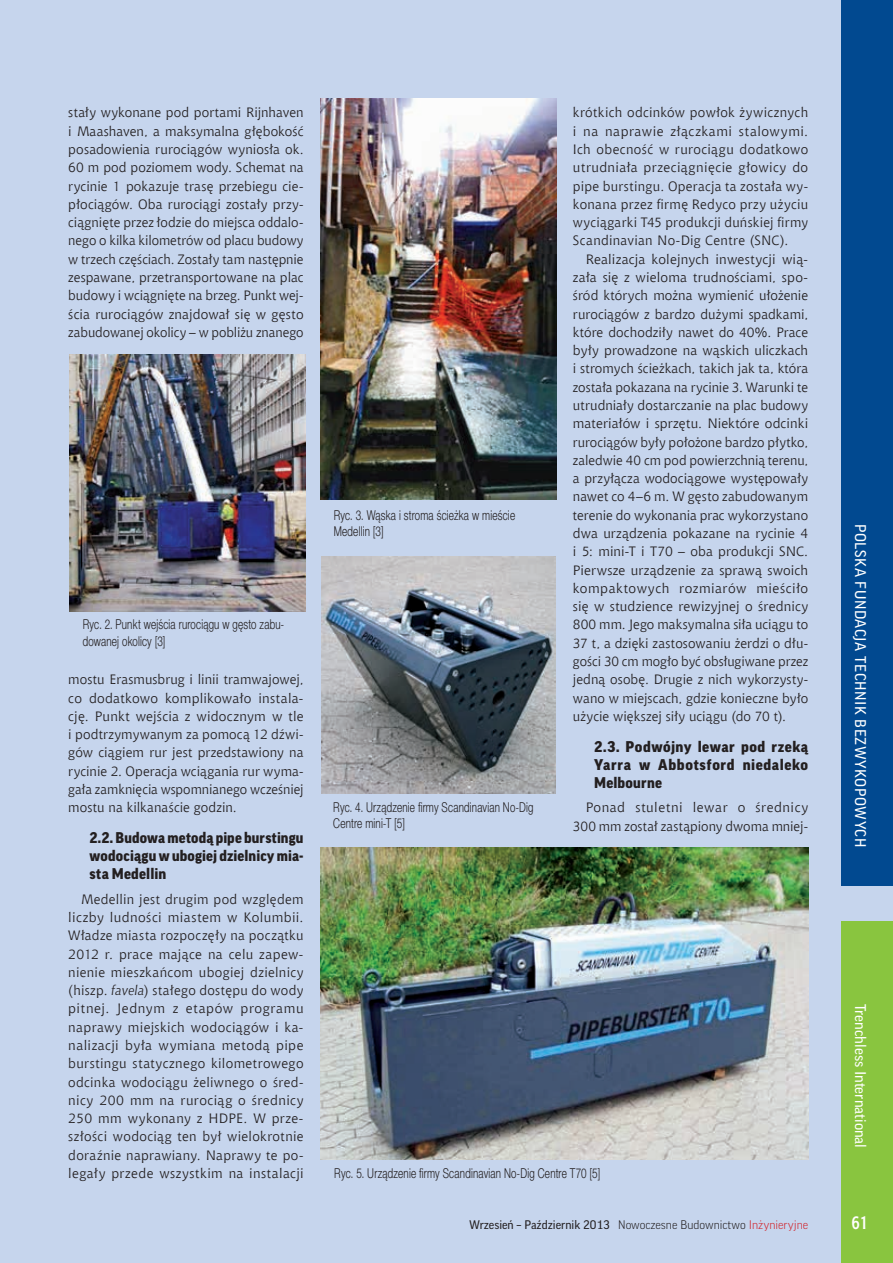
<style>
.page{position:relative;width:893px;height:1263px;background:#c6d5ed}
.page>*{position:absolute;margin:0;border:0;box-sizing:border-box;transform-origin:0 0}
.t1{font:700 18px "Aerton Cnd EFN";color:#fff}
.t2{font:900 15px/18px "Good Pro";letter-spacing:.015em;color:#231f20;text-align:justify}
.t3{font:15px "Good Pro";letter-spacing:.04em;color:#fff}
.t4{font:15px "Good Pro";color:#fff}
.t5{font:13.5px/18.3px "Chianti EU";letter-spacing:.015em;color:#231f20;text-align:justify}
.t6{font:13.5px/16.2px "Switzer Cnd EFN Light";letter-spacing:.015em;color:#231f20;scale:.9 1}
.t7{font:12px "Good Pro";color:#231f20}
.s1{font-style:italic}
.s2{font-weight:300}
.s3{font-weight:300;color:#d1232a}
</style>
<div class="page">
<div style="left:842px;top:0;width:51px;height:885px;background:#014990"></div>
<div style="left:842px;top:922px;width:51px;height:341px;background:#89c53f"></div>
<img style="left:320px;top:99px;width:236px;height:400px">
<img style="left:69px;top:354px;width:236px;height:257px">
<img style="left:322px;top:556px;width:234px;height:238px">
<img style="left:321px;top:847px;width:487px;height:313px">
<p class="t5" style="left:68px;top:103px;width:237px">stały wykonane pod portami Rijnhaven i Maashaven, a maksymalna głębokość posadowienia rurociągów wyniosła ok.<br>60 m pod poziomem wody. Schemat na rycinie 1 pokazuje trasę przebiegu cie&shy;płociągów. Oba rurociągi zostały przy&shy;ciągnięte przez łodzie do miejsca oddalo&shy;nego o kilka kilometrów od placu budowy w trzech częściach. Zostały tam następnie zespawane, przetransportowane na plac budowy i wciągnięte na brzeg. Punkt wej&shy;ścia rurociągów znajdował się w gęsto zabudowanej okolicy – w pobliżu znanego</p>
<p class="t6" style="left:83px;top:617px;width:225px">Ryc. 2. Punkt wejścia rurociągu w gęsto zabu&shy;dowanej okolicy [3]</p>
<p class="t5" style="left:68px;top:670px;width:237px">mostu Erasmusbrug i linii tramwajowej, co dodatkowo komplikowało instala&shy;cję. Punkt wejścia z widocznym w tle i podtrzymywanym za pomocą 12 dźwi&shy;gów ciągiem rur jest przedstawiony na rycinie 2. Operacja wciągania rur wyma&shy;gała zamknięcia wspomnianego wcześniej mostu na kilkanaście godzin.</p>
<p class="t2" style="left:90px;top:829px;width:216px">2.2. Budowa metodą pipe burstingu wodociągu w ubogiej dzielnicy mia&shy;sta Medellin</p>
<p class="t5" style="left:68px;top:890px;width:237px;text-indent:13px">Medellin jest drugim pod względem liczby ludności miastem w Kolumbii.<br>Władze miasta rozpoczęły na początku 2012 r. prace mające na celu zapew&shy;nienie mieszkańcom ubogiej dzielnicy (hiszp. <span class="s1">favela</span>) stałego dostępu do wody pitnej. Jednym z etapów programu naprawy miejskich wodociągów i ka&shy;nalizacji była wymiana metodą pipe burstingu statycznego kilometrowego odcinka wodociągu żeliwnego o śred&shy;nicy 200 mm na rurociąg o średnicy 250 mm wykonany z HDPE. W prze&shy;szłości wodociąg ten był wielokrotnie doraźnie naprawiany. Naprawy te po&shy;legały przede wszystkim na instalacji</p>
<p class="t6" style="left:334px;top:507px;width:203px">Ryc. 3. Wąska i stroma ścieżka w mieście<br>Medellin [3]</p>
<p class="t6" style="left:333px;top:799px;width:224px">Ryc. 4. Urządzenie firmy Scandinavian No-Dig<br>Centre mini-T [5]</p>
<p class="t5" style="left:573px;top:103px;width:237px">krótkich odcinków powłok żywicznych i na naprawie złączkami stalowymi.<br>Ich obecność w rurociągu dodatkowo utrudniała przeciągnięcie głowicy do pipe burstingu. Operacja ta została wy&shy;konana przez firmę Redyco przy użyciu wyciągarki T45 produkcji duńskiej firmy Scandinavian No-Dig Centre (SNC).</p>
<p class="t5" style="left:573px;top:250px;width:237px;text-indent:13px">Realizacja kolejnych inwestycji wią&shy;zała się z wieloma trudnościami, spo&shy;śród których można wymienić ułożenie rurociągów z bardzo dużymi spadkami, które dochodziły nawet do 40%. Prace były prowadzone na wąskich uliczkach i stromych ścieżkach, takich jak ta, która została pokazana na rycinie 3. Warunki te utrudniały dostarczanie na plac budowy materiałów i sprzętu. Niektóre odcinki rurociągów były położone bardzo płytko, zaledwie 40 cm pod powierzchnią terenu, a przyłącza wodociągowe występowały nawet co 4–6 m. W gęsto zabudowanym terenie do wykonania prac wykorzystano dwa urządzenia pokazane na rycinie 4 i 5: mini-T i T70 – oba produkcji SNC.<br>Pierwsze urządzenie za sprawą swoich kompaktowych rozmiarów mieściło się w studzience rewizyjnej o średnicy 800 mm. Jego maksymalna siła uciągu to 37 t, a dzięki zastosowaniu żerdzi o dłu&shy;gości 30 cm mogło być obsługiwane przez jedną osobę. Drugie z nich wykorzysty&shy;wano w miejscach, gdzie konieczne było użycie większej siły uciągu (do 70 t).</p>
<p class="t2" style="left:594px;top:737px;width:216px">2.3. Podwójny lewar pod rzeką Yarra w abbotsford niedaleko Melbourne</p>
<p class="t5" style="left:573px;top:798px;width:237px;text-align:right">Ponad stuletni lewar o średnicy<br>300 mm został zastąpiony dwoma mniej-</p>
<p class="t6" style="left:334px;top:1165px;width:297px">Ryc. 5. Urządzenie firmy Scandinavian No-Dig Centre T70 [5]</p>
<p class="t7" style="left:469px;top:1218px;width:341px">Wrzesień – Październik 2013 <span class="s2">Nowoczesne Budownictwo</span> <span class="s3">Inżynieryjne</span></p>
<p class="t3" style="left:869px;top:524px;width:325px;rotate:90deg">POLSKA FUNDACJA TECHNIK BEZWyKOPOWyCH</p>
<p class="t4" style="left:869px;top:1004px;width:146px;rotate:90deg">Trenchless International</p>
<h1 class="t1" style="left:851px;top:1212px;width:18px">61</h1>
</div>
